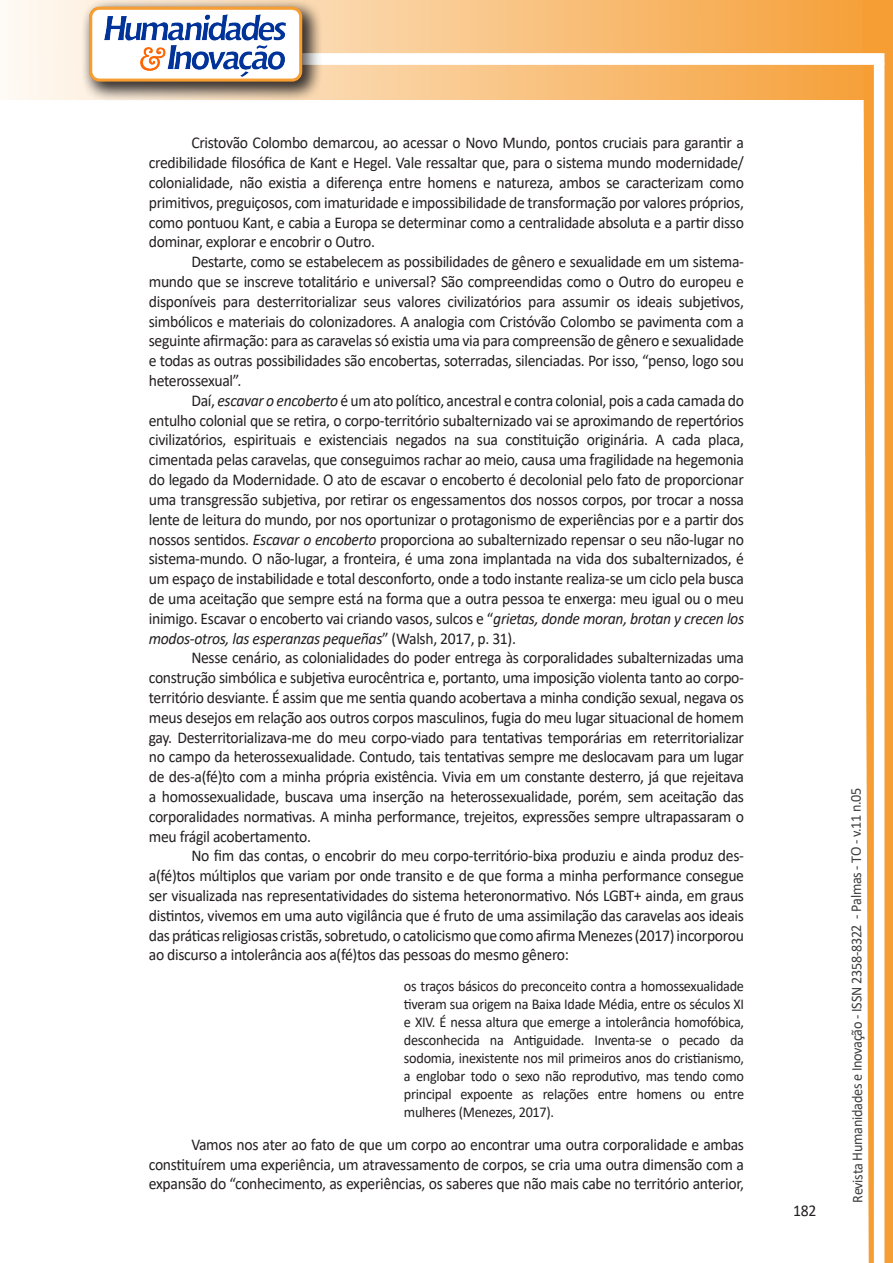
<style>
.page{position:relative;width:893px;height:1263px;background:#fff}
.page>*{position:absolute;margin:0;border:0;box-sizing:border-box;transform-origin:0 0}
.texto{font:16.5px/19.8px "Calibri";letter-spacing:-.02em;color:#231f20;text-align:justify;scale:.95 1}
.citacao{font:15px/18px "Calibri";letter-spacing:-.02em;color:#231f20;text-align:justify;scale:.95 1}
.t1{font:15px "Calibri";letter-spacing:-.025em;color:#3e3e3f;scale:.95 1}
.s1{font-style:italic}
</style>
<div class="page">
<svg style="left:5px;top:0;width:858px;height:100px;background:#f9c484"></svg>
<div style="left:302px;top:53px;width:582px;height:12px;background:#fff;border:2px solid #fff"></div>
<svg style="left:863px;top:0;width:30px;height:1263px"></svg>
<div style="left:81px;top:0;width:241px;height:102px;background:#231f20;opacity:.75"></div>
<div style="left:91px;top:8px;width:210px;height:72px;background:#fff;border-radius:9px"></div>
<img style="left:104px;top:14px;width:181px;height:62px">
<div style="left:89px;top:7px;width:213px;height:75px;border:3px solid #f69e34;border-radius:9px"></div>
<p class="texto" style="left:149px;top:133px;width:628px;text-indent:43px">Cristovão Colombo demarcou, ao acessar o Novo Mundo, pontos cruciais para garantir a credibilidade filosófica de Kant e Hegel. Vale ressaltar que, para o sistema mundo modernidade/ colonialidade, não existia a diferença entre homens e natureza, ambos se caracterizam como primitivos, preguiçosos, com imaturidade e impossibilidade de transformação por valores próprios, como pontuou Kant, e cabia a Europa se determinar como a centralidade absoluta e a partir disso dominar, explorar e encobrir o Outro.</p>
<p class="texto" style="left:149px;top:251px;width:628px;text-indent:43px">Destarte, como se estabelecem as possibilidades de gênero e sexualidade em um sistema&shy;mundo que se inscreve totalitário e universal? São compreendidas como o Outro do europeu e disponíveis para desterritorializar seus valores civilizatórios para assumir os ideais subjetivos, simbólicos e materiais do colonizadores. A analogia com Cristóvão Colombo se pavimenta com a seguinte afirmação: para as caravelas só existia uma via para compreensão de gênero e sexualidade e todas as outras possibilidades são encobertas, soterradas, silenciadas. Por isso, “penso, logo sou heterossexual”.</p>
<p class="texto" style="left:149px;top:390px;width:628px;text-indent:43px">Daí, <span class="s1">escavar o encoberto</span> é um ato político, ancestral e contra colonial, pois a cada camada do entulho colonial que se retira, o corpo-território subalternizado vai se aproximando de repertórios civilizatórios, espirituais e existenciais negados na sua constituição originária. A cada placa, cimentada pelas caravelas, que conseguimos rachar ao meio, causa uma fragilidade na hegemonia do legado da Modernidade. O ato de escavar o encoberto é decolonial pelo fato de proporcionar uma transgressão subjetiva, por retirar os engessamentos dos nossos corpos, por trocar a nossa lente de leitura do mundo, por nos oportunizar o protagonismo de experiências por e a partir dos nossos sentidos. <span class="s1">Escavar o encoberto</span> proporciona ao subalternizado repensar o seu não-lugar no sistema-mundo. O não-lugar, a fronteira, é uma zona implantada na vida dos subalternizados, é um espaço de instabilidade e total desconforto, onde a todo instante realiza-se um ciclo pela busca de uma aceitação que sempre está na forma que a outra pessoa te enxerga: meu igual ou o meu inimigo. Escavar o encoberto vai criando vasos, sulcos e “<span class="s1">grietas, donde moran, brotan y crecen los modos-otros, las esperanzas pequeñas</span>” (Walsh, 2017, p. 31).</p>
<p class="texto" style="left:149px;top:647px;width:628px;text-indent:43px">Nesse cenário, as colonialidades do poder entrega às corporalidades subalternizadas uma construção simbólica e subjetiva eurocêntrica e, portanto, uma imposição violenta tanto ao corpo&shy;território desviante. É assim que me sentia quando acobertava a minha condição sexual, negava os meus desejos em relação aos outros corpos masculinos, fugia do meu lugar situacional de homem gay. Desterritorializava-me do meu corpo-viado para tentativas temporárias em reterritorializar no campo da heterossexualidade. Contudo, tais tentativas sempre me deslocavam para um lugar de des-a(fé)to com a minha própria existência. Vivia em um constante desterro, já que rejeitava a homossexualidade, buscava uma inserção na heterossexualidade, porém, sem aceitação das corporalidades normativas. A minha performance, trejeitos, expressões sempre ultrapassaram o meu frágil acobertamento.</p>
<p class="texto" style="left:149px;top:845px;width:628px;text-indent:43px">No fim das contas, o encobrir do meu corpo-território-bixa produziu e ainda produz des&shy;a(fé)tos múltiplos que variam por onde transito e de que forma a minha performance consegue ser visualizada nas representatividades do sistema heteronormativo. Nós LGBT+ ainda, em graus distintos, vivemos em uma auto vigilância que é fruto de uma assimilação das caravelas aos ideais das práticas religiosas cristãs, sobretudo, o catolicismo que como afirma Menezes (2017) incorporou ao discurso a intolerância aos a(fé)tos das pessoas do mesmo gênero:</p>
<p class="citacao" style="left:404px;top:977px;width:360px">os traços básicos do preconceito contra a homossexualidade tiveram sua origem na Baixa Idade Média, entre os séculos XI e XIV. É nessa altura que emerge a intolerância homofóbica, desconhecida na Antiguidade. Inventa-se o pecado da sodomia, inexistente nos mil primeiros anos do cristianismo, a englobar todo o sexo não reprodutivo, mas tendo como principal expoente as relações entre homens ou entre mulheres (Menezes, 2017).</p>
<p class="texto" style="left:149px;top:1134px;width:628px;text-indent:43px">Vamos nos ater ao fato de que um corpo ao encontrar uma outra corporalidade e ambas constituírem uma experiência, um atravessamento de corpos, se cria uma outra dimensão com a expansão do “conhecimento, as experiências, os saberes que não mais cabe no território anterior,</p>
<p class="texto" style="left:793px;top:1200px;width:26px">182</p>
<p class="t1" style="left:846px;top:1203px;width:439px;rotate:-90deg">Revista Humanidades e Inovação - ISSN 2358-8322 - Palmas - TO - v.11 n.05</p>
</div>
